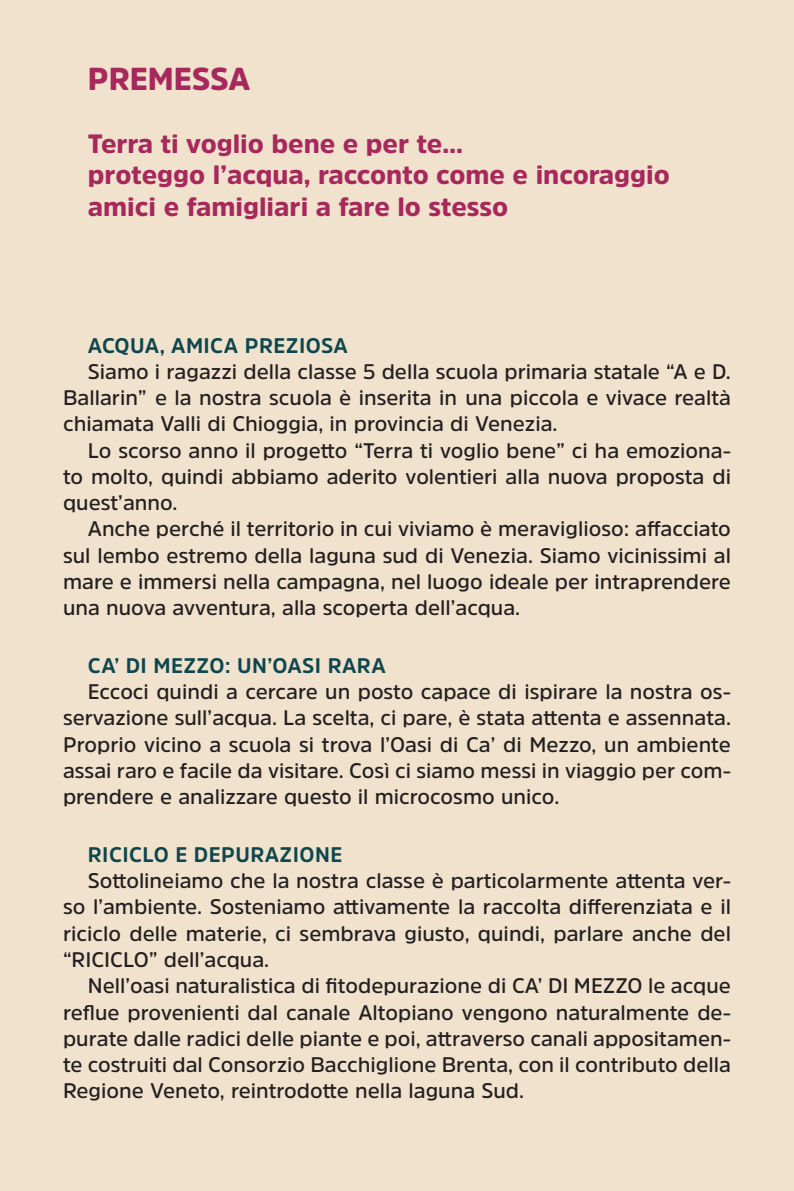
<style>
.page{position:relative;width:794px;height:1191px;background:#f0e2cc}
.page>*{position:absolute;margin:0;border:0;box-sizing:border-box;transform-origin:0 0}
.t1{font:900 31.5px "Amsi Pro";color:#a6285c}
.t2{font:900 26.25px "Amsi Pro";color:#a6285c}
.Normal__Web{font:600 21px/26.2px "Amsi Pro";color:#231f20;text-align:justify}
.Paragrafo_base{font:700 21px "Amsi Pro";letter-spacing:.02em;color:#0d464e}
</style>
<div class="page">
<p class="t1" style="left:88px;top:57px;width:164px">PREMESSA</p>
<p class="t2" style="left:88px;top:126px;width:376px">Terra ti voglio bene e per te…</p>
<p class="t2" style="left:88px;top:157px;width:583px">proteggo l’acqua, racconto come e incoraggio</p>
<p class="t2" style="left:88px;top:189px;width:422px">amici e famigliari a fare lo stesso</p>
<p class="Paragrafo_base" style="left:88px;top:331px;width:261px">ACQUA, AMICA PREZIOSA</p>
<p class="Normal__Web" style="left:63px;top:358px;width:669px;text-indent:25px">Siamo i ragazzi della classe 5 della scuola primaria statale “A e D.<br>Ballarin” e la nostra scuola è inserita in una piccola e vivace realtà chiamata Valli di Chioggia, in provincia di Venezia.</p>
<p class="Normal__Web" style="left:63px;top:436px;width:669px;text-indent:25px">Lo scorso anno il progetto “Terra ti voglio bene” ci ha emoziona&shy;to molto, quindi abbiamo aderito volentieri alla nuova proposta di quest’anno.</p>
<p class="Normal__Web" style="left:63px;top:515px;width:669px;text-indent:25px">Anche perché il territorio in cui viviamo è meraviglioso: affacciato sul lembo estremo della laguna sud di Venezia. Siamo vicinissimi al mare e immersi nella campagna, nel luogo ideale per intraprendere una nuova avventura, alla scoperta dell’acqua.</p>
<p class="Paragrafo_base" style="left:88px;top:651px;width:299px">CA’ DI MEZZO: UN’OASI RARA</p>
<p class="Normal__Web" style="left:63px;top:678px;width:669px;text-indent:25px">Eccoci quindi a cercare un posto capace di ispirare la nostra os&shy;servazione sull’acqua. La scelta, ci pare, è stata attenta e assennata.<br>Proprio vicino a scuola si trova l’Oasi di Ca’ di Mezzo, un ambiente assai raro e facile da visitare. Così ci siamo messi in viaggio per com&shy;prendere e analizzare questo il microcosmo unico.</p>
<p class="Paragrafo_base" style="left:88px;top:840px;width:256px">RICICLO E DEPURAZIONE</p>
<p class="Normal__Web" style="left:63px;top:867px;width:669px;text-indent:25px">Sottolineiamo che la nostra classe è particolarmente attenta ver&shy;so l’ambiente. Sosteniamo attivamente la raccolta differenziata e il riciclo delle materie, ci sembrava giusto, quindi, parlare anche del “RICICLO” dell’acqua.</p>
<p class="Normal__Web" style="left:63px;top:972px;width:669px;text-indent:25px">Nell’oasi naturalistica di fitodepurazione di CA’ DI MEZZO le acque reflue provenienti dal canale Altopiano vengono naturalmente de&shy;purate dalle radici delle piante e poi, attraverso canali appositamen&shy;te costruiti dal Consorzio Bacchiglione Brenta, con il contributo della Regione Veneto, reintrodotte nella laguna Sud.</p>
</div>
